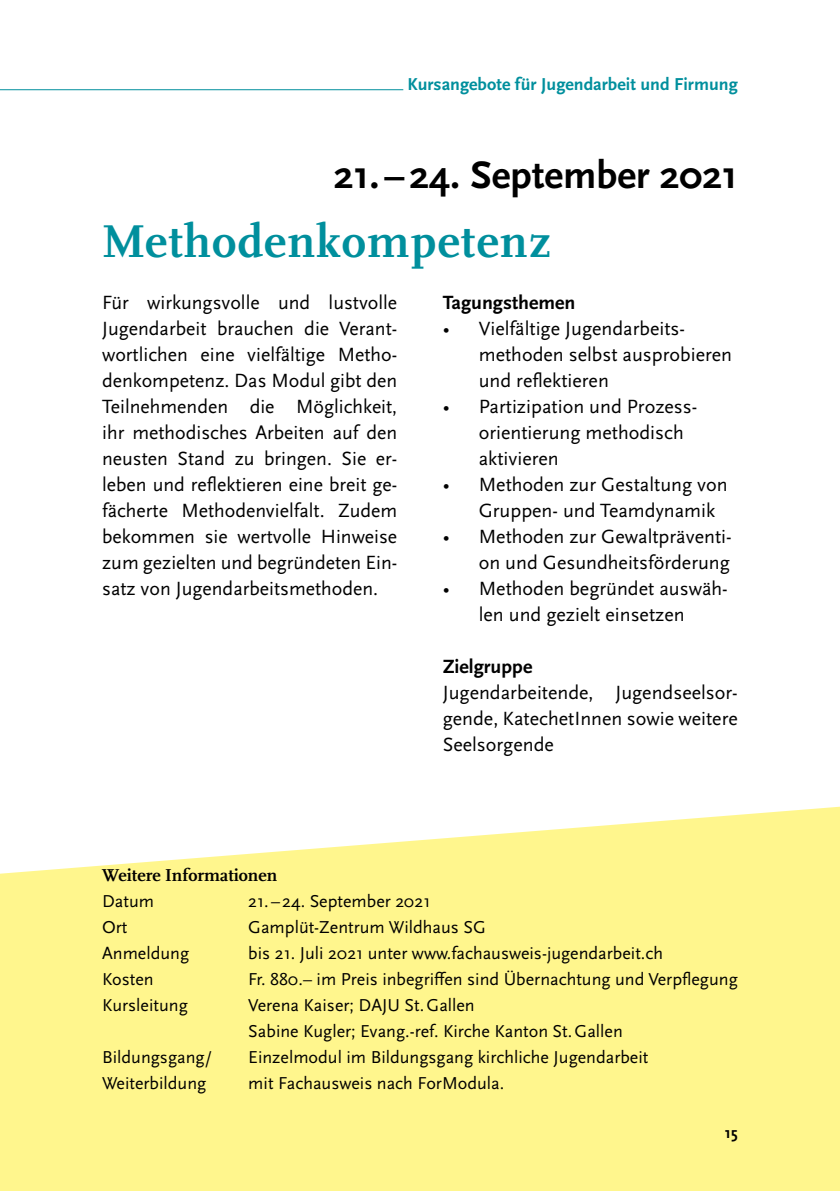
<style>
.page{position:relative;width:840px;height:1191px;background:#fff}
.page>*{position:absolute;margin:0;border:0;box-sizing:border-box;transform-origin:0 0}
.t1{font:700 48px "Scala Pro";letter-spacing:.02em;color:#008f9d}
.t2{font:700 40px "Scala Sans Pro";color:#000}
.t3{font:20px/26px "Scala Sans Pro";color:#000}
.t4{font:700 20px "Scala Sans Pro";color:#000}
.t5{font:18px/26px "Scala Sans Pro";color:#000}
.t6{font:700 18px "Scala Sans Pro";color:#008f9d}
.t7{font:700 18px "Scala Pro";color:#000}
.t8{font:700 16px "Scala Sans Pro";color:#000}
</style>
<div class="page">
<svg style="left:0;top:806px;width:839px;height:385px;background:#fff697"></svg>
<hr style="left:0;top:89px;width:403px;height:1px;background:#008f9d">
<p class="t6" style="left:407px;top:74px;width:332px">Kursangebote für Jugendarbeit und Firmung</p>
<h2 class="t2" style="left:334px;top:152px;width:405px">21.–24. September 2021</h2>
<h1 class="t1" style="left:102px;top:213px;width:450px">Methodenkompetenz</h1>
<p class="t3" style="left:102px;top:289px;width:296px;text-align:justify">Für wirkungsvolle und lustvolle Jugendarbeit brauchen die Verant&shy;wortlichen eine vielfältige Metho&shy;denkompetenz. Das Modul gibt den Teilnehmenden die Möglichkeit, ihr methodisches Arbeiten auf den neusten Stand zu bringen. Sie er&shy;leben und reflektieren eine breit ge&shy;fächerte Methodenvielfalt. Zudem bekommen sie wertvolle Hinweise zum gezielten und begründeten Ein&shy;satz von Jugendarbeitsmethoden.</p>
<p class="t4" style="left:442px;top:291px;width:134px">Tagungsthemen</p>
<p class="t3" style="left:478px;top:315px;width:255px;text-indent:-36px">• Vielfältige Jugendarbeits&shy;methoden selbst ausprobieren und reflektieren</p>
<p class="t3" style="left:478px;top:393px;width:220px;text-indent:-36px">• Partizipation und Prozess&shy;orientierung methodisch aktivieren</p>
<p class="t3" style="left:478px;top:471px;width:250px;text-indent:-36px">• Methoden zur Gestaltung von<br>Gruppen- und Teamdynamik</p>
<p class="t3" style="left:442px;top:523px;width:290px;text-align:right">• Methoden zur Gewaltpräventi&shy;on und Gesundheitsförderung</p>
<p class="t3" style="left:442px;top:575px;width:286px;text-align:center">• Methoden begründet auswäh&shy;len und gezielt einsetzen</p>
<p class="t4" style="left:442px;top:655px;width:91px">Zielgruppe</p>
<p class="t3" style="left:442px;top:679px;width:296px;text-align:justify">Jugendarbeitende, Jugendseelsor&shy;gende, KatechetInnen sowie weitere Seelsorgende</p>
<p class="t7" style="left:102px;top:864px;width:176px">Weitere Informationen</p>
<p class="t5" style="left:102px;top:888px;width:53px">Datum</p>
<p class="t5" style="left:248px;top:888px;width:183px">21. – 24. September 2021</p>
<p class="t5" style="left:102px;top:914px;width:27px">Ort</p>
<p class="t5" style="left:248px;top:914px;width:239px">Gamplüt-Zentrum Wildhaus SG</p>
<p class="t5" style="left:102px;top:940px;width:88px">Anmeldung</p>
<p class="t5" style="left:248px;top:940px;width:416px">bis 21. Juli 2021 unter www.fachausweis-jugendarbeit.ch</p>
<p class="t5" style="left:102px;top:966px;width:53px">Kosten</p>
<p class="t5" style="left:248px;top:966px;width:490px">Fr. 880.– im Preis inbegriffen sind Übernachtung und Verpflegung</p>
<p class="t5" style="left:102px;top:992px;width:87px">Kursleitung</p>
<p class="t5" style="left:248px;top:992px;width:376px">Verena Kaiser; DAJU St.Gallen<br>Sabine Kugler; Evang.-ref. Kirche Kanton St.Gallen</p>
<p class="t5" style="left:102px;top:1044px;width:111px">Bildungsgang/</p>
<p class="t5" style="left:248px;top:1044px;width:401px">Einzelmodul im Bildungsgang kirchliche Jugendarbeit</p>
<p class="t5" style="left:102px;top:1070px;width:106px">Weiterbildung</p>
<p class="t5" style="left:248px;top:1070px;width:257px">mit Fachausweis nach ForModula.</p>
<p class="t8" style="left:724px;top:1123px;width:14px">15</p>
</div>
